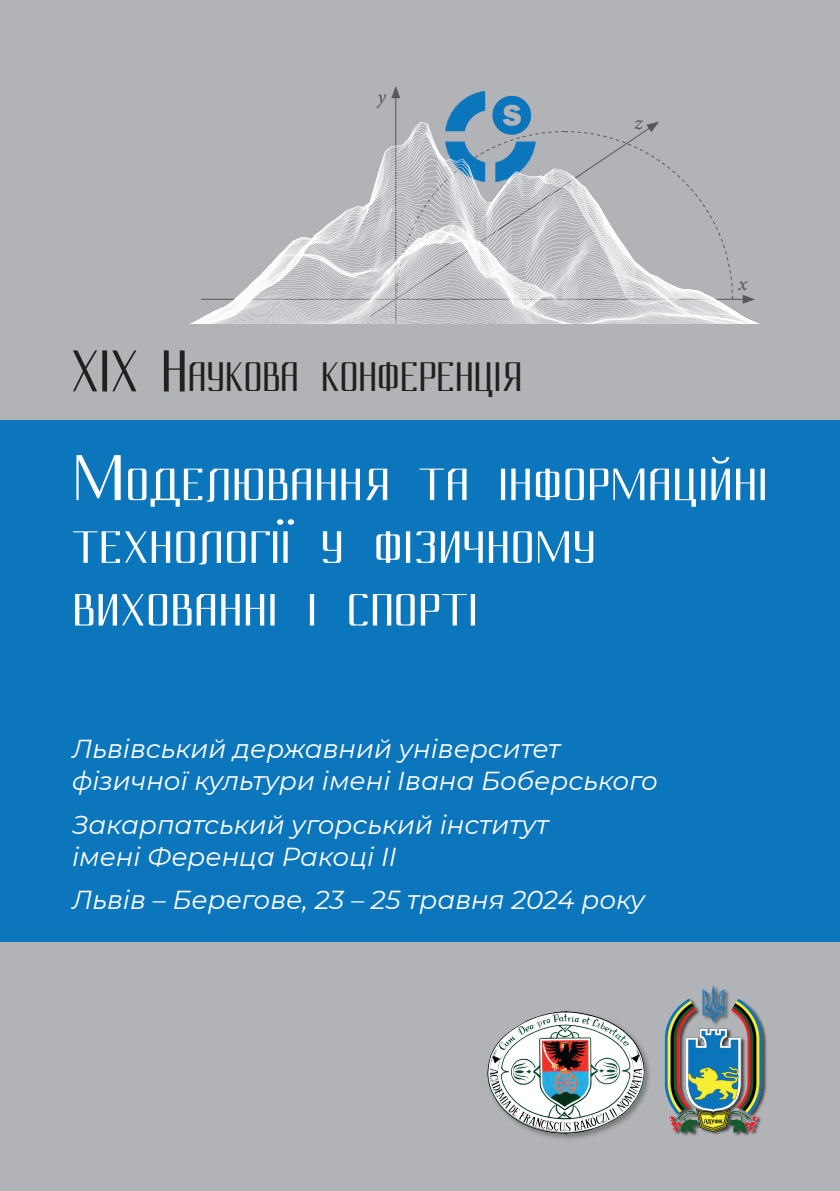
<style>
.page{position:relative;width:840px;height:1191px;background:#fff}
.page>*{position:absolute;margin:0;border:0;box-sizing:border-box;transform-origin:0 0}
.t1{font:43.8px/62.6px "Cony";color:#fff;scale:1.16 1}
.t2{font:40px "Cony";letter-spacing:-.015em;color:#231f20}
.t3{font:italic 26px/32px "Montserrat";color:#fff}
.t4{font:italic 19.4px "Minion Pro";color:#4f5252}
.s1{font-size:57.2px}
.s2{font-size:62.6px}
</style>
<div class="page">
<div style="left:0;top:0;width:839px;height:1191px;background:#b2b3b7"></div>
<div style="left:0;top:420px;width:839px;height:521px;background:#0c76bd"></div>
<svg style="left:190px;top:86px;width:570px;height:238px"></svg>
<img style="left:664px;top:985px;width:103px;height:150px">
<div style="left:485px;top:1010px;width:167px;height:131px;background:#231f20;opacity:.4"></div>
<img style="left:487px;top:1011px;width:157px;height:122px">
<p class="t4" style="left:377px;top:83px;width:10px">y</p>
<h2 class="t2" style="left:71px;top:351px;width:453px"><span class="s1">XІХ Н</span>аукова конференція</h2>
<p class="t4" style="left:634px;top:109px;width:10px">z</p>
<p class="t4" style="left:737px;top:270px;width:11px">x</p>
<h1 class="t1" style="left:72px;top:451px;width:601px"><span class="s2">М</span>оделювання та інформаційні технології у фізичному вихованні і спорті</h1>
<p class="t3" style="left:72px;top:732px;width:587px">Львівський державний університет фізичної культури імені Івана Боберського</p>
<p class="t3" style="left:72px;top:807px;width:478px">Закарпатський угорський інститут імені Ференца Ракоці ІІ</p>
<p class="t3" style="left:72px;top:882px;width:574px">Львів – Берегове, 23 – 25 травня 2024 року</p>
</div>
